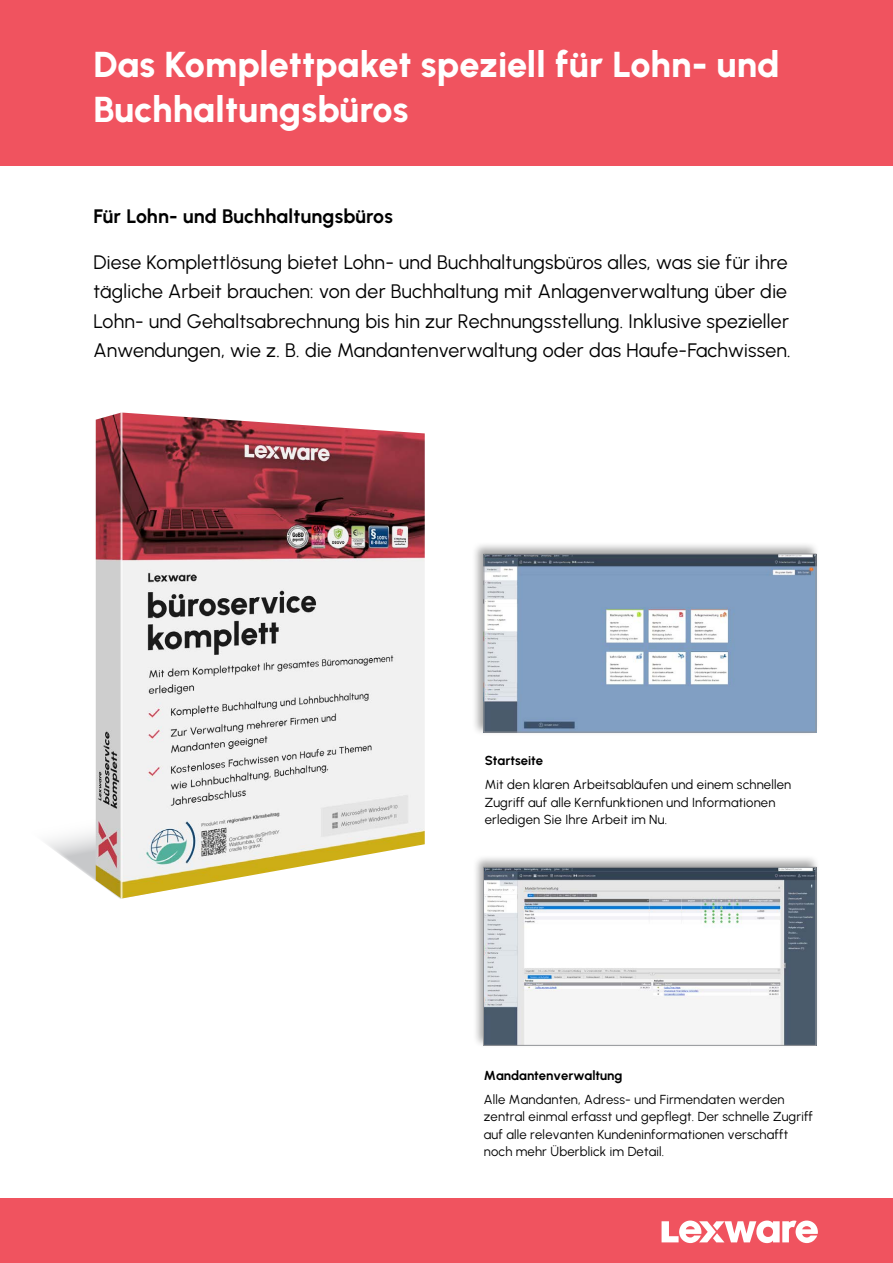
<style>
.page{position:relative;width:893px;height:1263px;background:#fff}
.page>*{position:absolute;margin:0;border:0;box-sizing:border-box;transform-origin:0 0}
.t1{font:800 36px/45px "Urbanist";color:#fff}
.t2{font:19.5px/29.4px "Urbanist";letter-spacing:.01em;color:#000}
.t3{font:700 19.5px "Urbanist";letter-spacing:.01em;color:#000}
.t4{font:13.05px/17.5px "Urbanist";letter-spacing:.015em;color:#000}
.t5{font:700 13.05px "Urbanist";color:#000}
</style>
<div class="page">
<div style="left:0;top:0;width:893px;height:166px;background:#f0535f"></div>
<div style="left:0;top:1198px;width:893px;height:65px;background:#f0535f"></div>
<svg style="left:662px;top:1220px;width:156px;height:23px"></svg>
<svg style="left:46px;top:799px;width:78px;height:100px"></svg>
<img style="left:96px;top:412px;width:329px;height:486px">
<div style="left:471px;top:542px;width:349px;height:194px;background:#000;opacity:.35"></div>
<img style="left:485px;top:556px;width:329px;height:174px">
<div style="left:483px;top:554px;width:333px;height:178px;border:1px solid #939598"></div>
<div style="left:472px;top:854px;width:349px;height:194px;background:#000;opacity:.35"></div>
<img style="left:485px;top:869px;width:329px;height:175px">
<div style="left:483px;top:867px;width:333px;height:179px;border:1px solid #939598"></div>
<h1 class="t1" style="left:94px;top:40px;width:688px">Das Komplettpaket speziell für Lohn- und<br>Buchhaltungsbüros</h1>
<h2 class="t3" style="left:94px;top:202px;width:301px">Für Lohn- und Buchhaltungsbüros</h2>
<p class="t2" style="left:94px;top:247px;width:699px">Diese Komplettlösung bietet Lohn- und Buchhaltungsbüros alles, was sie für ihre tägliche Arbeit brauchen: von der Buchhaltung mit Anlagenverwaltung über die Lohn- und Gehaltsabrechnung bis hin zur Rechnungsstellung. Inklusive spezieller Anwendungen, wie z. B. die Mandantenverwaltung oder das Haufe-Fachwissen.</p>
<p class="t5" style="left:485px;top:751px;width:60px">Startseite</p>
<p class="t4" style="left:485px;top:775px;width:308px">Mit den klaren Arbeitsabläufen und einem schnellen<br>Zugriff auf alle Kernfunktionen und Informationen erledigen Sie Ihre Arbeit im Nu.</p>
<p class="t5" style="left:484px;top:1066px;width:140px">Mandantenverwaltung</p>
<p class="t4" style="left:484px;top:1090px;width:331px">Alle Mandanten, Adress- und Firmendaten werden zentral einmal erfasst und gepflegt. Der schnelle Zugriff auf alle relevanten Kundeninformationen verschafft noch mehr Überblick im Detail.</p>
</div>
